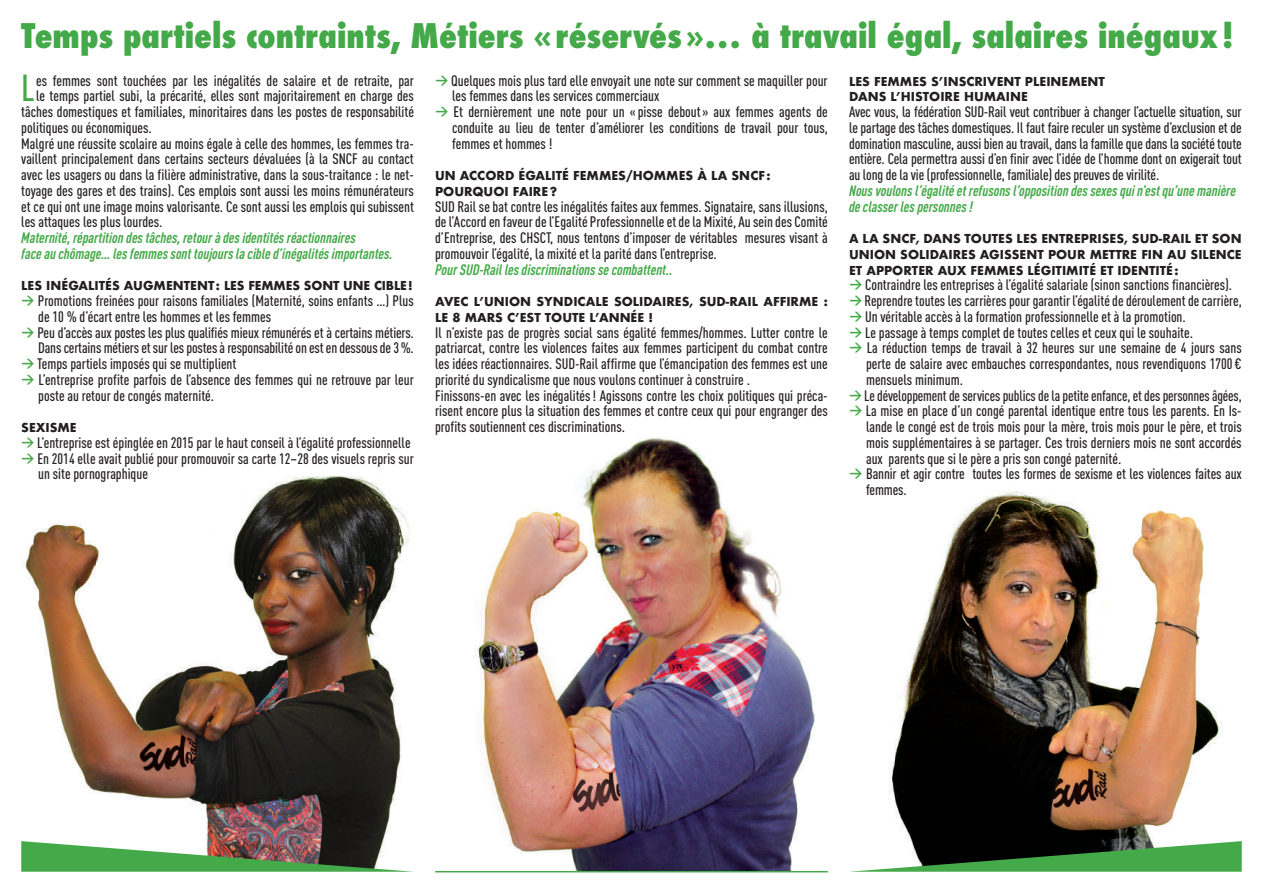
<style>
.page{position:relative;width:1263px;height:893px;background:#fff}
.page>*{position:absolute;margin:0;border:0;box-sizing:border-box;transform-origin:0 0}
.t1{font:500 condensed 37.05px "DIN Pro";color:#44a948}
.t2{font:800 condensed 33px "Futura";color:#44a948}
.t3{font:500 condensed 15px/15.8px "DIN Pro";color:#231f20}
.t4{font:italic 700 condensed 15px/15.8px "DIN Pro";color:#44a948}
.t5{font:700 12px/15.8px "Futura";color:#231f20}
.s1{font-size:19.5px;color:#44a948}
</style>
<div class="page">
<img style="left:889px;top:491px;width:334px;height:350px">
<img style="left:475px;top:438px;width:340px;height:433px">
<img style="left:24px;top:476px;width:385px;height:365px">
<svg style="left:850px;top:841px;width:392px;height:31px"></svg>
<img style="left:21px;top:841px;width:392px;height:31px">
<hr style="left:435px;top:871px;width:393px;height:1px;background:#44a948">
<h2 class="t2" style="left:21px;top:14px;width:1214px">Temps partiels contraints, Métiers «réservés»… à travail égal, salaires inégaux!</h2>
<p class="t3" style="left:452px;top:71px;width:377px;text-indent:-17px"><span class="s1">→</span> Quelques mois plus tard elle envoyait une note sur comment se maquiller pour les femmes dans les services commerciaux</p>
<p class="t3" style="left:452px;top:103px;width:377px;text-align:justify;text-indent:-17px"><span class="s1">→</span> Et dernièrement une note pour un «pisse debout» aux femmes agents de conduite au lieu de tenter d’améliorer les conditions de travail pour tous, femmes et hommes !</p>
<p class="t5" style="left:435px;top:168px;width:337px">UN ACCORD ÉGALITÉ FEMMES/HOMMES À LA SNCF:<br>POURQUOI FAIRE?</p>
<p class="t3" style="left:435px;top:197px;width:394px;text-align:justify">SUD Rail se bat contre les inégalités faites aux femmes. Signataire, sans illusions, de l’Accord en faveur de l’Egalité Professionnelle et de la Mixité, Au sein des Comité d’Entreprise, des CHSCT, nous tentons d’imposer de véritables mesures visant à promouvoir l’égalité, la mixité et la parité dans l’entreprise.</p>
<p class="t4" style="left:435px;top:260px;width:239px">Pour SUD-Rail les discriminations se combattent..</p>
<p class="t5" style="left:435px;top:294px;width:394px">AVEC L’UNION SYNDICALE SOLIDAIRES, SUD-RAIL AFFIRME :<br>LE 8 MARS C’EST TOUTE L’ANNÉE !</p>
<p class="t3" style="left:435px;top:323px;width:394px">Il n’existe pas de progrès social sans égalité femmes/hommes. Lutter contre le patriarcat, contre les violences faites aux femmes participent du combat contre les idées réactionnaires. SUD-Rail affirme que l’émancipation des femmes est une priorité du syndicalisme que nous voulons continuer à construire .<br>Finissons-en avec les inégalités! Agissons contre les choix politiques qui préca&shy;risent encore plus la situation des femmes et contre ceux qui pour engranger des profits soutiennent ces discriminations.</p>
<h1 class="t1" style="left:21px;top:61px;width:15px">L</h1>
<p class="t3" style="left:36px;top:71px;width:379px">es femmes sont touchées par les inégalités de salaire et de retraite, par</p>
<p class="t5" style="left:849px;top:73px;width:257px">LES FEMMES S’INSCRIVENT PLEINEMENT<br>DANS L’HISTOIRE HUMAINE</p>
<p class="t3" style="left:849px;top:103px;width:394px;text-align:justify">Avec vous, la fédération SUD-Rail veut contribuer à changer l’actuelle situation, sur le partage des tâches domestiques. Il faut faire reculer un système d’exclusion et de domination masculine, aussi bien au travail, dans la famille que dans la société toute entière. Cela permettra aussi d’en finir avec l’idée de l’homme dont on exigerait tout au long de la vie (professionnelle, familiale) des preuves de virilité.</p>
<p class="t4" style="left:849px;top:181px;width:388px">Nous voulons l’égalité et refusons l’opposition des sexes qui n’est qu’une manière de classer les personnes !</p>
<p class="t5" style="left:849px;top:231px;width:394px;text-align:justify">A LA SNCF, DANS TOUTES LES ENTREPRISES, SUD-RAIL ET SON UNION SOLIDAIRES AGISSENT POUR METTRE FIN AU SILENCE ET APPORTER AUX FEMMES LÉGITIMITÉ ET IDENTITÉ:</p>
<p class="t3" style="left:849px;top:276px;width:384px"><span class="s1">→</span> Contraindre les entreprises à l’égalité salariale (sinon sanctions financières).</p>
<p class="t3" style="left:849px;top:292px;width:394px"><span class="s1">→</span> Reprendre toutes les carrières pour garantir l’égalité de déroulement de carrière,</p>
<p class="t3" style="left:849px;top:307px;width:338px"><span class="s1">→</span> Un véritable accès à la formation professionnelle et à la promotion.</p>
<p class="t3" style="left:849px;top:323px;width:345px"><span class="s1">→</span> Le passage à temps complet de toutes celles et ceux qui le souhaite.</p>
<p class="t3" style="left:866px;top:339px;width:377px;text-align:justify;text-indent:-17px"><span class="s1">→</span> La réduction temps de travail à 32 heures sur une semaine de 4 jours sans perte de salaire avec embauches correspondantes, nous revendiquons 1700 € mensuels minimum.</p>
<p class="t3" style="left:849px;top:386px;width:394px"><span class="s1">→</span> Le développement de services publics de la petite enfance, et des personnes âgées,</p>
<p class="t3" style="left:866px;top:402px;width:377px;text-align:justify;text-indent:-17px"><span class="s1">→</span> La mise en place d’un congé parental identique entre tous les parents. En Is&shy;lande le congé est de trois mois pour la mère, trois mois pour le père, et trois mois supplémentaires à se partager. Ces trois derniers mois ne sont accordés aux parents que si le père a pris son congé paternité.</p>
<p class="t3" style="left:866px;top:465px;width:377px;text-indent:-17px"><span class="s1">→</span> Bannir et agir contre toutes les formes de sexisme et les violences faites aux femmes.</p>
<p class="t3" style="left:36px;top:87px;width:379px">le temps partiel subi, la précarité, elles sont majoritairement en charge des</p>
<p class="t3" style="left:21px;top:103px;width:394px">tâches domestiques et familiales, minoritaires dans les postes de responsabilité</p>
<p class="t3" style="left:21px;top:118px;width:132px">politiques ou économiques.</p>
<p class="t3" style="left:21px;top:134px;width:394px">Malgré une réussite scolaire au moins égale à celle des hommes, les femmes tra-</p>
<p class="t3" style="left:21px;top:150px;width:394px">vaillent principalement dans certains secteurs dévaluées (à la SNCF au contact</p>
<p class="t3" style="left:21px;top:166px;width:394px">avec les usagers ou dans la filière administrative, dans la sous-traitance : le net-</p>
<p class="t3" style="left:21px;top:181px;width:394px">toyage des gares et des trains). Ces emplois sont aussi les moins rémunérateurs</p>
<p class="t3" style="left:21px;top:197px;width:394px">et ce qui ont une image moins valorisante. Ce sont aussi les emplois qui subissent</p>
<p class="t3" style="left:21px;top:213px;width:143px">les attaques les plus lourdes.</p>
<p class="t4" style="left:21px;top:228px;width:373px">Maternité, répartition des tâches, retour à des identités réactionnaires<br>face au chômage… les femmes sont toujours la cible d’inégalités importantes.</p>
<p class="t5" style="left:21px;top:278px;width:393px">LES INÉGALITÉS AUGMENTENT: LES FEMMES SONT UNE CIBLE!</p>
<p class="t3" style="left:38px;top:292px;width:377px;text-indent:-17px"><span class="s1">→</span> Promotions freinées pour raisons familiales (Maternité, soins enfants …) Plus de 10 % d’écart entre les hommes et les femmes</p>
<p class="t3" style="left:21px;top:323px;width:394px;text-align:right"><span class="s1">→</span> Peu d’accès aux postes les plus qualifiés mieux rémunérés et à certains métiers.<br>Dans certains métiers et sur les postes à responsabilité on est en dessous de 3%.</p>
<p class="t3" style="left:21px;top:355px;width:217px"><span class="s1">→</span> Temps partiels imposés qui se multiplient</p>
<p class="t3" style="left:38px;top:370px;width:377px;text-indent:-17px"><span class="s1">→</span> L’entreprise profite parfois de l’absence des femmes qui ne retrouve par leur poste au retour de congés maternité.</p>
<p class="t5" style="left:21px;top:420px;width:57px">SEXISME</p>
<p class="t3" style="left:21px;top:433px;width:391px"><span class="s1">→</span> L’entreprise est épinglée en 2015 par le haut conseil à l’égalité professionnelle</p>
<p class="t3" style="left:38px;top:449px;width:377px;text-indent:-17px"><span class="s1">→</span> En 2014 elle avait publié pour promouvoir sa carte 12–28 des visuels repris sur un site pornographique</p>
</div>
